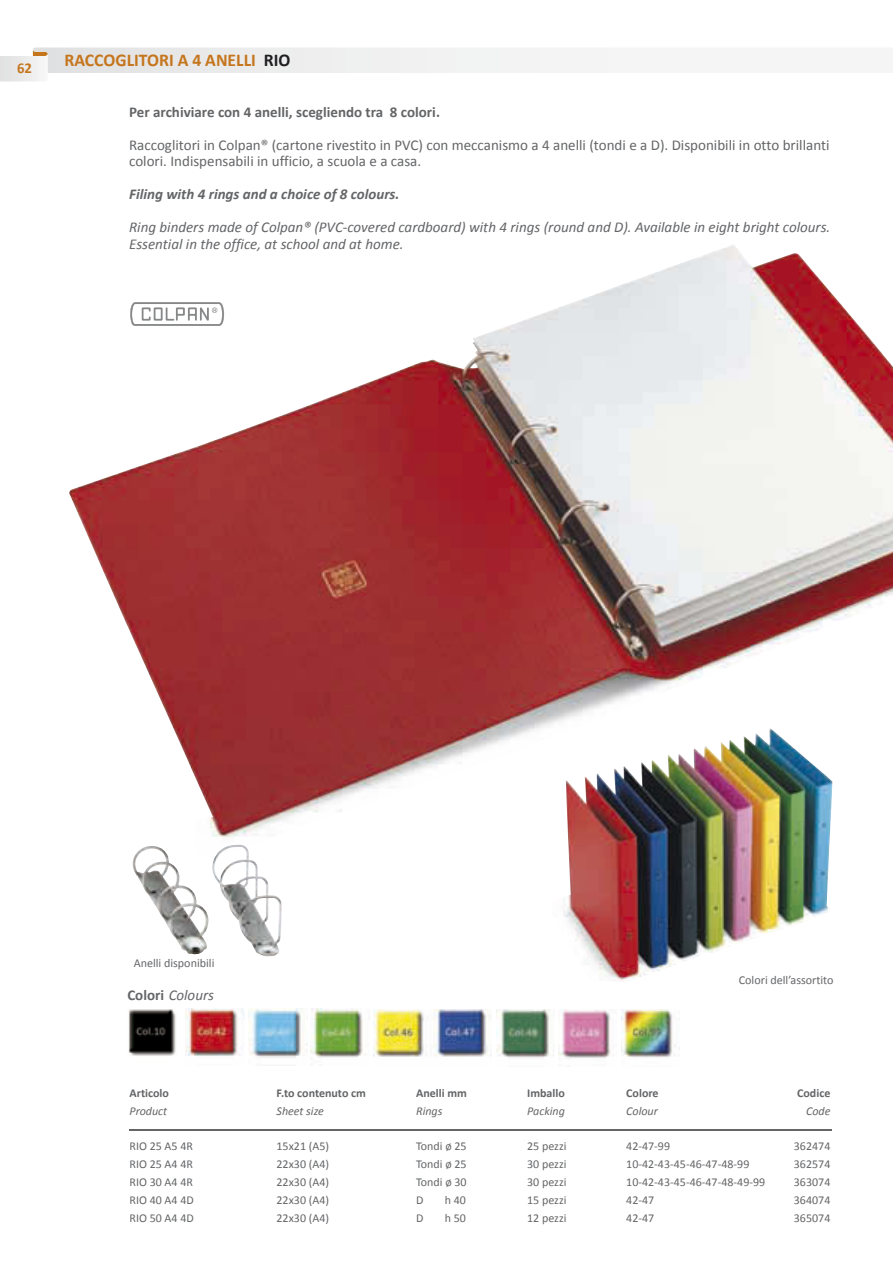
<style>
.page{position:relative;width:893px;height:1265px;background:#fff}
.page>*{position:absolute;margin:0;border:0;box-sizing:border-box;transform-origin:0 0}
.t1{font:700 18px "Calibri";color:#c5751c}
.t2{font:italic 15px/16.5px "Calibri";color:#646567}
.t3{font:15px/16.5px "Calibri";color:#646567}
.t4{font:700 15px "Calibri";color:#646567}
.t5{font:italic 700 15px "Calibri";color:#646567}
.t6{font:700 15px "Calibri";color:#c5751c}
.t7{font:12.15px "Calibri";color:#646567}
.t8{font:12px "Calibri";color:#646567}
.t9{font:700 12px "Calibri";color:#646567}
.t10{font:italic 12px "Calibri";color:#646567}
.s1{color:#1f1e21}
.s2{font-weight:700;font-style:normal}
</style>
<div class="page">
<svg style="left:0;top:47px;width:608px;height:34px"></svg>
<img style="left:69px;top:245px;width:823px;height:592px">
<img style="left:551px;top:728px;width:281px;height:254px">
<img style="left:186px;top:1008px;width:58px;height:48px">
<img style="left:374px;top:1009px;width:117px;height:48px">
<img style="left:311px;top:1008px;width:55px;height:50px">
<img style="left:558px;top:1009px;width:55px;height:50px">
<img style="left:249px;top:1008px;width:58px;height:50px">
<img style="left:496px;top:1009px;width:58px;height:49px">
<img style="left:621px;top:1009px;width:55px;height:49px">
<hr style="left:129px;top:1128px;width:702px;height:2px;background:#646567">
<img style="left:128px;top:1009px;width:48px;height:47px">
<img style="left:133px;top:846px;width:75px;height:108px">
<img style="left:212px;top:844px;width:70px;height:112px">
<svg style="left:130px;top:302px;width:94px;height:24px"></svg>
<p class="t6" style="left:17px;top:58px;width:16px">62</p>
<h1 class="t1" style="left:65px;top:49px;width:227px">RACCOGLITORI A 4 ANELLI <span class="s1">RIO</span></h1>
<p class="t4" style="left:129px;top:103px;width:312px">Per archiviare con 4 anelli, scegliendo tra 8 colori.</p>
<p class="t3" style="left:129px;top:136px;width:702px">Raccoglitori in Colpan® (cartone rivestito in PVC) con meccanismo a 4 anelli (tondi e a D). Disponibili in otto brillanti colori. Indispensabili in ufficio, a scuola e a casa.</p>
<p class="t5" style="left:129px;top:185px;width:272px">Filing with 4 rings and a choice of 8 colours.</p>
<p class="t2" style="left:129px;top:218px;width:702px">Ring binders made of Colpan® (PVC-covered cardboard) with 4 rings (round and D). Available in eight bright colours.<br>Essential in the office, at school and at home.</p>
<p class="t7" style="left:134px;top:955px;width:82px">Anelli disponibili</p>
<p class="t2" style="left:127px;top:985px;width:88px"><span class="s2">Colori</span> Colours</p>
<p class="t7" style="left:738px;top:972px;width:96px">Colori dell’assortito</p>
<p class="t9" style="left:129px;top:1085px;width:41px">Articolo</p>
<p class="t9" style="left:276px;top:1085px;width:91px">F.to contenuto cm</p>
<p class="t9" style="left:416px;top:1085px;width:52px">Anelli mm</p>
<p class="t9" style="left:527px;top:1085px;width:39px">Imballo</p>
<p class="t9" style="left:626px;top:1085px;width:34px">Colore</p>
<p class="t9" style="left:797px;top:1085px;width:35px">Codice</p>
<p class="t10" style="left:129px;top:1103px;width:39px">Product</p>
<p class="t10" style="left:276px;top:1103px;width:49px">Sheet size</p>
<p class="t10" style="left:416px;top:1103px;width:28px">Rings</p>
<p class="t10" style="left:527px;top:1103px;width:39px">Packing</p>
<p class="t10" style="left:626px;top:1103px;width:33px">Colour</p>
<p class="t10" style="left:806px;top:1103px;width:26px">Code</p>
<p class="t8" style="left:129px;top:1138px;width:65px">RIO 25 A5 4R</p>
<p class="t8" style="left:276px;top:1138px;width:54px">15x21 (A5)</p>
<p class="t8" style="left:416px;top:1138px;width:52px">Tondi ø 25</p>
<p class="t8" style="left:527px;top:1138px;width:41px">25 pezzi</p>
<p class="t8" style="left:626px;top:1138px;width:45px">42-47-99</p>
<p class="t8" style="left:793px;top:1138px;width:38px">362474</p>
<p class="t8" style="left:129px;top:1156px;width:65px">RIO 25 A4 4R</p>
<p class="t8" style="left:276px;top:1156px;width:54px">22x30 (A4)</p>
<p class="t8" style="left:416px;top:1156px;width:52px">Tondi ø 25</p>
<p class="t8" style="left:527px;top:1156px;width:41px">30 pezzi</p>
<p class="t8" style="left:626px;top:1156px;width:125px">10-42-43-45-46-47-48-99</p>
<p class="t8" style="left:793px;top:1156px;width:38px">362574</p>
<p class="t8" style="left:129px;top:1174px;width:65px">RIO 30 A4 4R</p>
<p class="t8" style="left:276px;top:1174px;width:54px">22x30 (A4)</p>
<p class="t8" style="left:416px;top:1174px;width:52px">Tondi ø 30</p>
<p class="t8" style="left:527px;top:1174px;width:41px">30 pezzi</p>
<p class="t8" style="left:626px;top:1174px;width:140px">10-42-43-45-46-47-48-49-99</p>
<p class="t8" style="left:793px;top:1174px;width:38px">363074</p>
<p class="t8" style="left:129px;top:1192px;width:66px">RIO 40 A4 4D</p>
<p class="t8" style="left:276px;top:1192px;width:54px">22x30 (A4)</p>
<p class="t8" style="left:416px;top:1192px;width:9px">D</p>
<p class="t8" style="left:444px;top:1192px;width:23px">h 40</p>
<p class="t8" style="left:527px;top:1192px;width:41px">15 pezzi</p>
<p class="t8" style="left:626px;top:1192px;width:30px">42-47</p>
<p class="t8" style="left:793px;top:1192px;width:38px">364074</p>
<p class="t8" style="left:129px;top:1210px;width:66px">RIO 50 A4 4D</p>
<p class="t8" style="left:276px;top:1210px;width:54px">22x30 (A4)</p>
<p class="t8" style="left:416px;top:1210px;width:9px">D</p>
<p class="t8" style="left:444px;top:1210px;width:23px">h 50</p>
<p class="t8" style="left:527px;top:1210px;width:41px">12 pezzi</p>
<p class="t8" style="left:626px;top:1210px;width:30px">42-47</p>
<p class="t8" style="left:793px;top:1210px;width:38px">365074</p>
</div>
